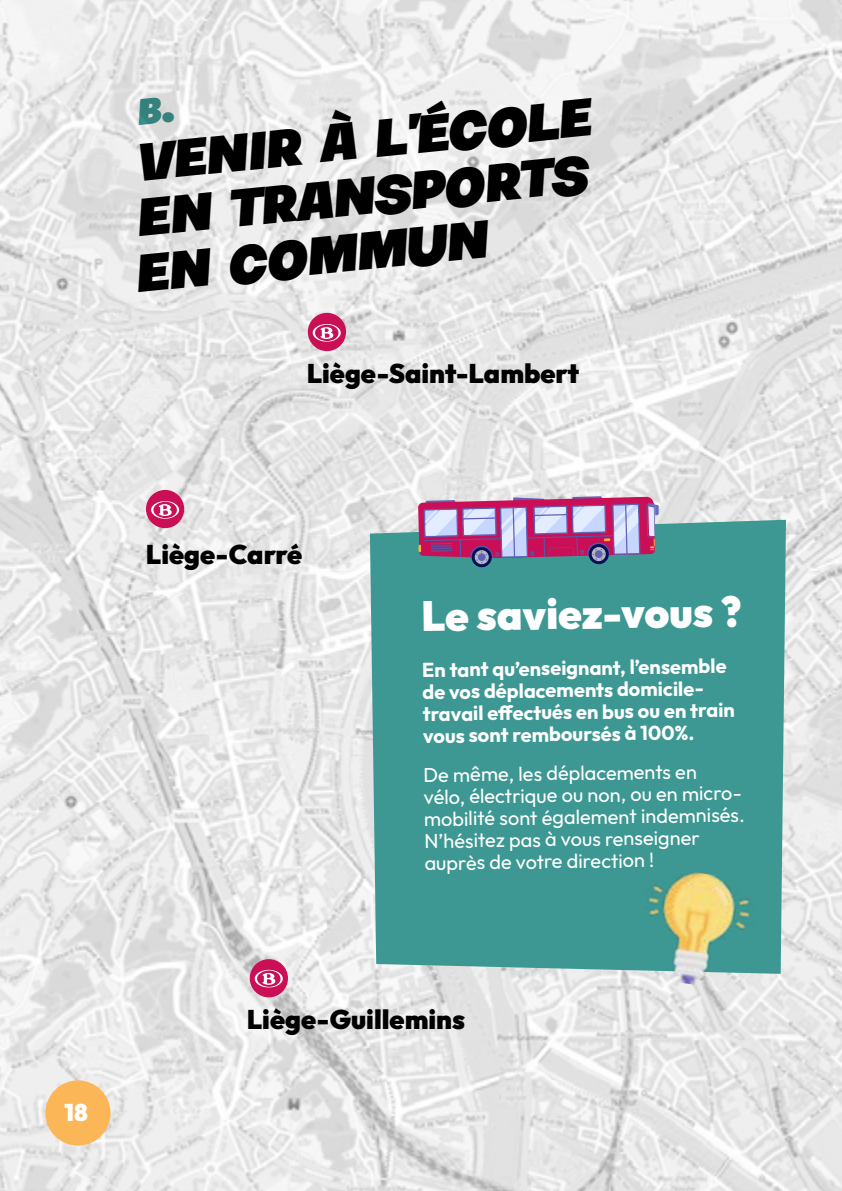
<style>
.page{position:relative;width:842px;height:1191px;background:#fff}
.page>*{position:absolute;margin:0;border:0;box-sizing:border-box;transform-origin:0 0}
.t1{font:900 42px "Outfit";color:#fff}
.t2{font:39.8px/55.2px "Danbury Caps PERSONALUSE";color:#000}
.t3{font:900 26.8px "Outfit";color:#000}
.t4{font:900 24px "Outfit";color:#fff}
.t5{font:20px/22px "Outfit";color:#fff}
.t6{font:700 20px/22px "Outfit";color:#fff}
</style>
<div class="page">
<img style="left:0;top:0;width:842px;height:1191px">
<div style="left:250px;top:959px;width:38px;height:38px;background:#ca0f56;border-radius:50%"></div>
<div style="left:146px;top:490px;width:38px;height:38px;background:#ca0f56;border-radius:50%"></div>
<div style="left:308px;top:313px;width:38px;height:38px;background:#ca0f56;border-radius:50%"></div>
<div style="left:370px;top:520px;width:416px;height:453px;background:#3d9893"></div>
<img style="left:633px;top:865px;width:127px;height:127px">
<svg style="left:471px;top:547px;width:21px;height:20px"></svg>
<svg style="left:418px;top:496px;width:241px;height:67px;background:#b07ba9"></svg>
<svg style="left:313px;top:324px;width:28px;height:18px"></svg>
<svg style="left:151px;top:501px;width:28px;height:18px"></svg>
<svg style="left:255px;top:969px;width:28px;height:18px"></svg>
<div style="left:45px;top:1080px;width:66px;height:65px;background:#fbb657;border-radius:50%"></div>
<svg style="left:136px;top:97px;width:39px;height:28px"></svg>
<h2 class="t2" style="left:124px;top:142px;width:470px;text-indent:13px;rotate:-6deg">Venir à l’école en transports en commun</h2>
<h3 class="t3" style="left:307px;top:358px;width:274px">Liège-Saint-Lambert</h3>
<p class="t4" style="left:65px;top:1098px;width:25px">18</p>
<h3 class="t3" style="left:146px;top:539px;width:158px">Liège-Carré</h3>
<h1 class="t1" style="left:421px;top:593px;width:322px;rotate:-1deg">Le saviez-vous ?</h1>
<p class="t6" style="left:422px;top:659px;width:314px;rotate:-1deg">En tant qu’enseignant, l’ensemble de vos déplacements domicile&shy;travail effectués en bus ou en train vous sont remboursés à 100%.</p>
<p class="t5" style="left:423px;top:764px;width:331px;rotate:-1deg">De même, les déplacements en<br>vélo, électrique ou non, ou en micro&shy;mobilité sont également indemnisés.<br>N’hésitez pas à vous renseigner auprès de votre direction !</p>
<h3 class="t3" style="left:247px;top:1004px;width:220px">Liège-Guillemins</h3>
</div>
